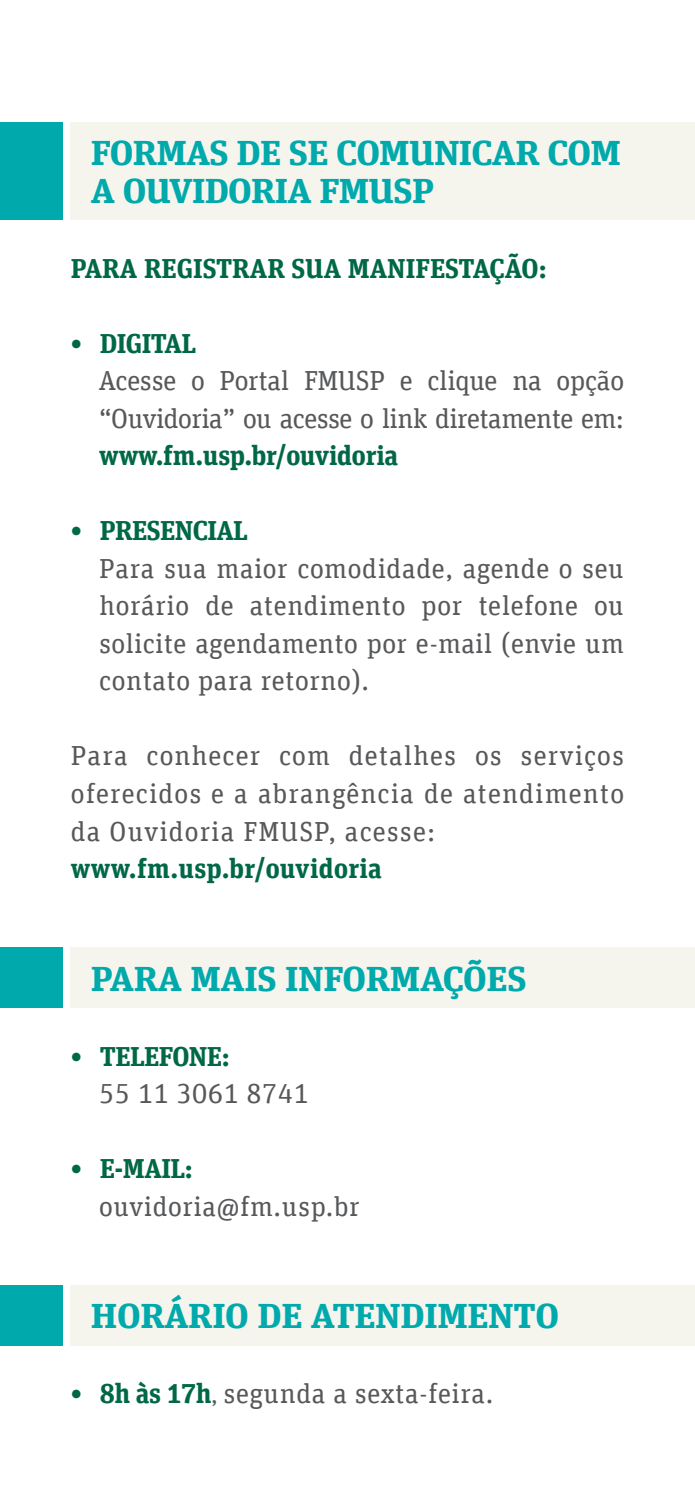
<style>
.page{position:relative;width:695px;height:1489px;background:#fff}
.page>*{position:absolute;margin:0;border:0;box-sizing:border-box;transform-origin:0 0}
.t1{font:700 35px/37.5px "Unit Slab Offc";letter-spacing:-.015em;color:#00a9ab;scale:1.09 1}
.t2{font:27.5px/37.5px "Unit Slab Offc";letter-spacing:.02em;color:#57585a;text-align:justify}
.t3{font:700 27.5px "Unit Slab Offc";letter-spacing:-.02em;color:#006847}
.t4{font:27.5px/37.5px "Unit Slab Offc";letter-spacing:-.02em;color:#57585a}
.t5{font:700 27.5px "Unit Slab Offc";color:#006847}
.s1{font-weight:700;color:#006847}
.s2{font-size:23.75px}
</style>
<div class="page">
<hr style="left:694px;top:0;width:1px;height:1488px;background:#006847">
<svg style="left:694px;top:0;width:1px;height:1161px"></svg>
<div style="left:71px;top:947px;width:623px;height:60px;background:#f5f5ee"></div>
<div style="left:0;top:947px;width:62px;height:60px;background:#00a9ab"></div>
<div style="left:71px;top:122px;width:623px;height:97px;background:#f5f5ee"></div>
<div style="left:0;top:122px;width:62px;height:97px;background:#00a9ab"></div>
<div style="left:71px;top:1285px;width:623px;height:60px;background:#f5f5ee"></div>
<div style="left:0;top:1285px;width:62px;height:60px;background:#00a9ab"></div>
<p class="t1" style="left:91px;top:134px;width:488px">FORMAS DE SE COMUNICAR COM<br>A OUVIDORIA FMUS</p>
<p class="t1" style="left:412px;top:172px;width:22px">P</p>
<p class="t5" style="left:71px;top:251px;width:477px">PARA REGISTRAR SUA MANIFESTAÇÃO:</p>
<p class="t3" style="left:71px;top:326px;width:127px">• DIGITAL</p>
<p class="t4" style="left:99px;top:362px;width:526px">Acesse o Portal FMUSP e clique na opção “Ouvidoria” ou acesse o link diretamente em:</p>
<p class="t3" style="left:99px;top:439px;width:301px">WWW.FM.USP.BR/OUVIDORIA</p>
<p class="t3" style="left:71px;top:514px;width:178px">• PRESENCIAL</p>
<p class="t2" style="left:99px;top:549px;width:526px">Para sua maior comodidade, agende o seu horário de atendimento por telefone ou solicite agendamento por e-mail (envie um contato para retorno).</p>
<p class="t2" style="left:71px;top:737px;width:554px">Para conhecer com detalhes os serviços oferecidos e a abrangência de atendimento da Ouvidoria FMUSP, acesse:</p>
<p class="t3" style="left:71px;top:851px;width:313px">WWW.FM.USP.BR/OUVIDORIA</p>
<p class="t1" style="left:91px;top:959px;width:401px">PARA MAIS INFORMAÇÕES</p>
<p class="t3" style="left:71px;top:1039px;width:161px">• TELEFONE:</p>
<p class="t2" style="left:99px;top:1074px;width:211px">55 11 3061 8741</p>
<p class="t3" style="left:71px;top:1151px;width:124px">• E-MAIL:</p>
<p class="t2" style="left:99px;top:1187px;width:262px">ouvidoria@fm.usp.br</p>
<p class="t1" style="left:91px;top:1297px;width:431px">HORÁRIO DE ATENDIMENTO</p>
<p class="t2" style="left:71px;top:1374px;width:424px"><span class="s1">• 8H ÀS 17H</span><span class="s2">,</span> segunda a sexta-feira.</p>
</div>
